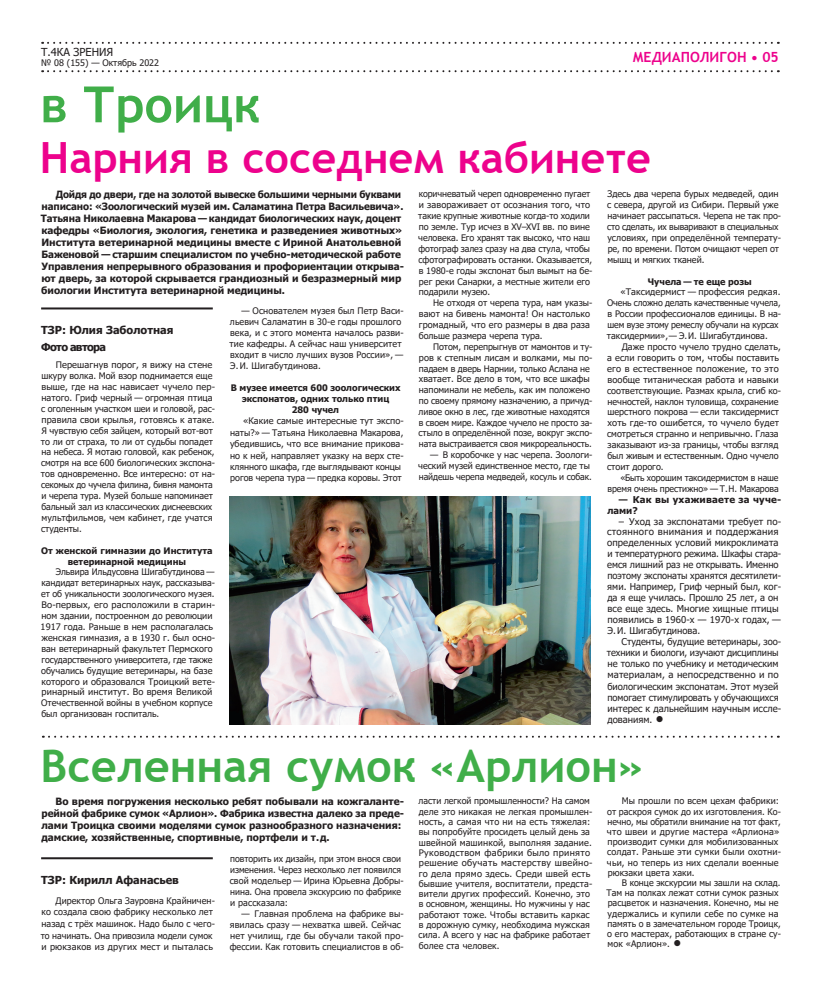
<style>
.page{position:relative;width:820px;height:993px;background:#fff}
.page>*{position:absolute;margin:0;border:0;box-sizing:border-box;transform-origin:0 0}
.t1{font:700 50px "Trebuchet MS";color:#40ae49}
.t2{font:700 45px "Trebuchet MS";color:#40ae49}
.t3{font:700 43px "Trebuchet MS";color:#ed028c}
.t4{font:700 14px "Trebuchet MS";color:#ed028c}
.t5{font:700 11px "Tahoma";color:#231f20}
.t6{font:11px "Tahoma";color:#231f20}
.t7{font:700 11px "Tahoma";letter-spacing:-.06em;color:#231f20}
.t8{font:700 10px/12px "Tahoma";color:#231f20}
.t9{font:9.5px/11.2px "Tahoma";color:#231f20}
.t10{font:9.4px/10.9px "Tahoma";color:#231f20}
.t11{font:700 9.4px/10.9px "Tahoma";letter-spacing:.02em;color:#231f20}
.t12{font:9px/10.9px "Tahoma";color:#231f20}
.t13{font:700 9px/10.9px "Tahoma";color:#231f20;text-align:center}
.s1{font-size:14px}
</style>
<div class="page">
<svg style="left:42px;top:70px;width:729px;height:2px"></svg>
<svg style="left:42px;top:42px;width:729px;height:2px"></svg>
<hr style="left:41px;top:307px;width:172px;height:2px;background:#231f20">
<img style="left:230px;top:496px;width:360px;height:228px">
<hr style="left:41px;top:857px;width:172px;height:2px;background:#231f20">
<svg style="left:43px;top:735px;width:728px;height:2px"></svg>
<p class="t6" style="left:41px;top:44px;width:74px">Т.4КА ЗРЕНИЯ</p>
<p class="t12" style="left:41px;top:58px;width:119px">№ 08 (155) — Октябрь 2022</p>
<h3 class="t4" style="left:632px;top:48px;width:147px">МЕДИАПОЛИГОН • 05</h3>
<h1 class="t1" style="left:40px;top:73px;width:222px">в Троицк</h1>
<h3 class="t3" style="left:40px;top:131px;width:612px">Нарния в соседнем кабинете</h3>
<p class="t8" style="left:41px;top:189px;width:364px;text-indent:15px">Дойдя до двери, где на золотой вывеске большими черными буквами написано: «Зоологический музей им. Саламатина Петра Васильевича».<br>Татьяна Николаевна Макарова — кандидат биологических наук, доцент кафедры «Биология, экология, генетика и разведениея животных» Института ветеринарной медицины вместе с Ириной Анатольевной Баженовой — старшим специалистом по учебно-методической работе Управления непрерывного образования и профориентации открыва&shy;ют дверь, за которой скрывается грандиозный и безразмерный мир биологии Института ветеринарной медицины.</p>
<p class="t12" style="left:418px;top:189px;width:175px">коричневатый череп одновременно пугает и завораживает от осознания того, что такие крупные животные когда-то ходили по земле. Тур исчез в XV–XVI вв. по вине человека. Его хранят так высоко, что наш фотограф залез сразу на два стула, чтобы сфотографировать останки. Оказывается, в 1980-е годы экспонат был вымыт на бе&shy;рег реки Санарки, а местные жители его подарили музею.</p>
<p class="t12" style="left:418px;top:298px;width:175px;text-indent:14px">Не отходя от черепа тура, нам указы&shy;вают на бивень мамонта! Он настолько громадный, что его размеры в два раза больше размера черепа тура.</p>
<p class="t12" style="left:418px;top:341px;width:175px;text-indent:15px">Потом, перепрыгнув от мамонтов и ту&shy;ров к степным лисам и волками, мы по&shy;падаем в дверь Нарнии, только Аслана не хватает. Все дело в том, что все шкафы напоминали не мебель, как им положено по своему прямому назначению, а причуд&shy;ливое окно в лес, где животные находятся в своем мире. Каждое чучело не просто за&shy;стыло в определённой позе, вокруг экспо&shy;ната выстраивается своя микрореальность.</p>
<p class="t12" style="left:418px;top:449px;width:175px;text-indent:12px">— В коробочке у нас черепа. Зоологи&shy;ческий музей единственное место, где ты найдешь черепа медведей, косуль и собак.</p>
<p class="t12" style="left:229px;top:306px;width:175px;text-indent:12px">— Основателем музея был Петр Васи&shy;льевич Саламатин в 30-е годы прошлого века, и с этого момента началось разви&shy;тие кафедры. А сейчас наш университет входит в число лучших вузов России», — Э.И. Шигабутдинова.</p>
<p class="t13" style="left:231px;top:382px;width:171px">В музее имеется 600 зоологических экспонатов, одних только птиц<br>280 чучел</p>
<p class="t12" style="left:230px;top:415px;width:175px;line-height:11.4px;text-indent:13px">«Какие самые интересные тут экспо&shy;наты?» — Татьяна Николаевна Макарова, убедившись, что все внимание прикова&shy;но к ней, направляет указку на верх сте&shy;клянного шкафа, где выглядывают концы рогов черепа тура — предка коровы. Этот</p>
<p class="t5" style="left:41px;top:322px;width:134px">ТЗР: Юлия Заболотная</p>
<p class="t7" style="left:41px;top:338px;width:66px">Фото автора</p>
<p class="t12" style="left:41px;top:360px;width:176px;text-indent:15px">Перешагнув порог, я вижу на стене шкуру волка. Мой взор поднимается еще выше, где на нас нависает чучело пер&shy;натого. Гриф черный — огромная птица с оголенным участком шеи и головой, рас&shy;правила свои крылья, готовясь к атаке.<br>Я чувствую себя зайцем, который вот-вот то ли от страха, то ли от судьбы попадет на небеса. Я мотаю головой, как ребенок, смотря на все 600 биологических экспона&shy;тов одновременно. Все интересно: от на&shy;секомых до чучела филина, бивня мамонта и черепа тура. Музей больше напоминает бальный зал из классических диснеевских мультфильмов, чем кабинет, где учатся студенты.</p>
<p class="t13" style="left:41px;top:545px;width:173px">От женской гимназии до Института ветеринарной медицины</p>
<p class="t12" style="left:41px;top:567px;width:176px;text-indent:15px">Эльвира Ильдусовна Шигабутдинова — кандидат ветеринарных наук, рассказыва&shy;ет об уникальности зоологического музея.<br>Во-первых, его расположили в старин&shy;ном здании, построенном до революции 1917 года. Раньше в нем располагалась женская гимназия, а в 1930 г. был осно&shy;ван ветеринарный факультет Пермского государственного университета, где также обучались будущие ветеринары, на базе которого и образовался Троицкий вете&shy;ринарный институт. Во время Великой Отечественной войны в учебном корпусе был организован госпиталь.</p>
<p class="t12" style="left:607px;top:189px;width:175px">Здесь два черепа бурых медведей, один с севера, другой из Сибири. Первый уже начинает рассыпаться. Черепа не так про&shy;сто сделать, их вываривают в специальных условиях, при определённой температу&shy;ре, по времени. Потом очищают череп от мышц и мягких тканей.</p>
<p class="t13" style="left:647px;top:276px;width:105px">Чучела — те еще розы</p>
<p class="t12" style="left:606px;top:287px;width:175px;text-indent:13px">«Таксидермист — профессия редкая.<br>Очень сложно делать качественные чучела, в России профессионалов единицы. В на&shy;шем вузе этому ремеслу обучали на курсах таксидермии»,— Э.И. Шигабутдинова.</p>
<p class="t12" style="left:607px;top:341px;width:175px;text-indent:15px">Даже просто чучело трудно сделать, а если говорить о том, чтобы поставить его в естественное положение, то это вообще титаническая работа и навыки соответствующие. Размах крыла, сгиб ко&shy;нечностей, наклон туловища, сохранение шерстного покрова — если таксидермист хоть где-то ошибется, то чучело будет смотреться странно и непривычно. Глаза заказывают из-за границы, чтобы взгляд был живым и естественным. Одно чучело стоит дорого.</p>
<p class="t12" style="left:607px;top:472px;width:172px;text-align:right">«Быть хорошим таксидермистом в наше время очень престижно» — Т.Н. Макарова</p>
<p class="t11" style="left:607px;top:494px;width:175px;text-indent:11px">— Как вы ухаживаете за чуче&shy;лами?</p>
<p class="t10" style="left:607px;top:516px;width:176px;text-indent:12px">– Уход за экспонатами требует по&shy;стоянного внимания и поддержания определенных условий микроклимата и температурного режима. Шкафы стара&shy;емся лишний раз не открывать. Именно поэтому экспонаты хранятся десятилети&shy;ями. Например, Гриф черный был, ког&shy;да я еще училась. Прошло 25 лет, а он все еще здесь. Многие хищные птицы появились в 1960-х — 1970-х годах, — Э.И. Шигабутдинова.</p>
<p class="t10" style="left:606px;top:636px;width:176px;line-height:11.2px;text-indent:14px">Студенты, будущие ветеринары, зоо&shy;техники и биологи, изучают дисциплины не только по учебнику и методическим материалам, а непосредственно и по биологическим экспонатам. Этот музей помогает стимулировать у обучающихся</p>
<p class="t9" style="left:607px;top:703px;width:175px">интерес к дальнейшим научным иссле&shy;дованиям. <span class="s1">●</span></p>
<h2 class="t2" style="left:41px;top:737px;width:605px">Вселенная сумок «Арлион»</h2>
<p class="t8" style="left:41px;top:795px;width:364px;text-indent:14px">Во время погружения несколько ребят побывали на кожгаланте&shy;рейной фабрике сумок «Арлион». Фабрика известна далеко за преде&shy;лами Троицка своими моделями сумок разнообразного назначения: дамские, хозяйственные, спортивные, портфели и т. д.</p>
<p class="t12" style="left:230px;top:853px;width:175px">повторить их дизайн, при этом внося свои изменения. Через несколько лет появился свой модельер — Ирина Юрьевна Добры&shy;нина. Она провела экскурсию по фабрике и рассказала:</p>
<p class="t12" style="left:230px;top:908px;width:175px;text-indent:12px">— Главная проблема на фабрике вы&shy;явилась сразу — нехватка швей. Сейчас нет училищ, где бы обучали такой про&shy;фессии. Как готовить специалистов в об-</p>
<p class="t12" style="left:418px;top:796px;width:175px;line-height:10.3px">ласти легкой промышленности? На самом деле это никакая не легкая промышлен&shy;ность, а самая что ни на есть тяжелая: вы попробуйте просидеть целый день за швейной машинкой, выполняя задание.<br>Руководством фабрики было принято решение обучать мастерству швейно&shy;го дела прямо здесь. Среди швей есть бывшие учителя, воспитатели, предста&shy;вители других профессий. Конечно, это в основном, женщины. Но мужчины у нас работают тоже. Чтобы вставить каркас в дорожную сумку, необходима мужская сила. А всего у нас на фабрике работает более ста человек.</p>
<p class="t12" style="left:606px;top:796px;width:175px;line-height:10.2px;text-indent:15px">Мы прошли по всем цехам фабрики: от раскроя сумок до их изготовления. Ко&shy;нечно, мы обратили внимание на тот факт, что швеи и другие мастера «Арлиона» производит сумки для мобилизованных солдат. Раньше эти сумки были охотни&shy;чьи, но теперь из них сделали военные рюкзаки цвета хаки.</p>
<p class="t5" style="left:41px;top:871px;width:139px">ТЗР: Кирилл Афанасьев</p>
<p class="t12" style="left:606px;top:877px;width:176px;line-height:10.2px;text-indent:15px">В конце экскурсии мы зашли на склад.<br>Там на полках лежат сотни сумок разных расцветок и назначения. Конечно, мы не удержались и купили себе по сумке на память о в замечательном городе Троицк, о его мастерах, работающих в стране су&shy;мок «Арлион». <span class="s1">●</span></p>
<p class="t12" style="left:41px;top:894px;width:175px;line-height:11.6px;text-indent:15px">Директор Ольга Зауровна Крайничен&shy;ко создала свою фабрику несколько лет назад с трёх машинок. Надо было с чего&shy;то начинать. Она привозила модели сумок и рюкзаков из других мест и пыталась</p>
</div>
